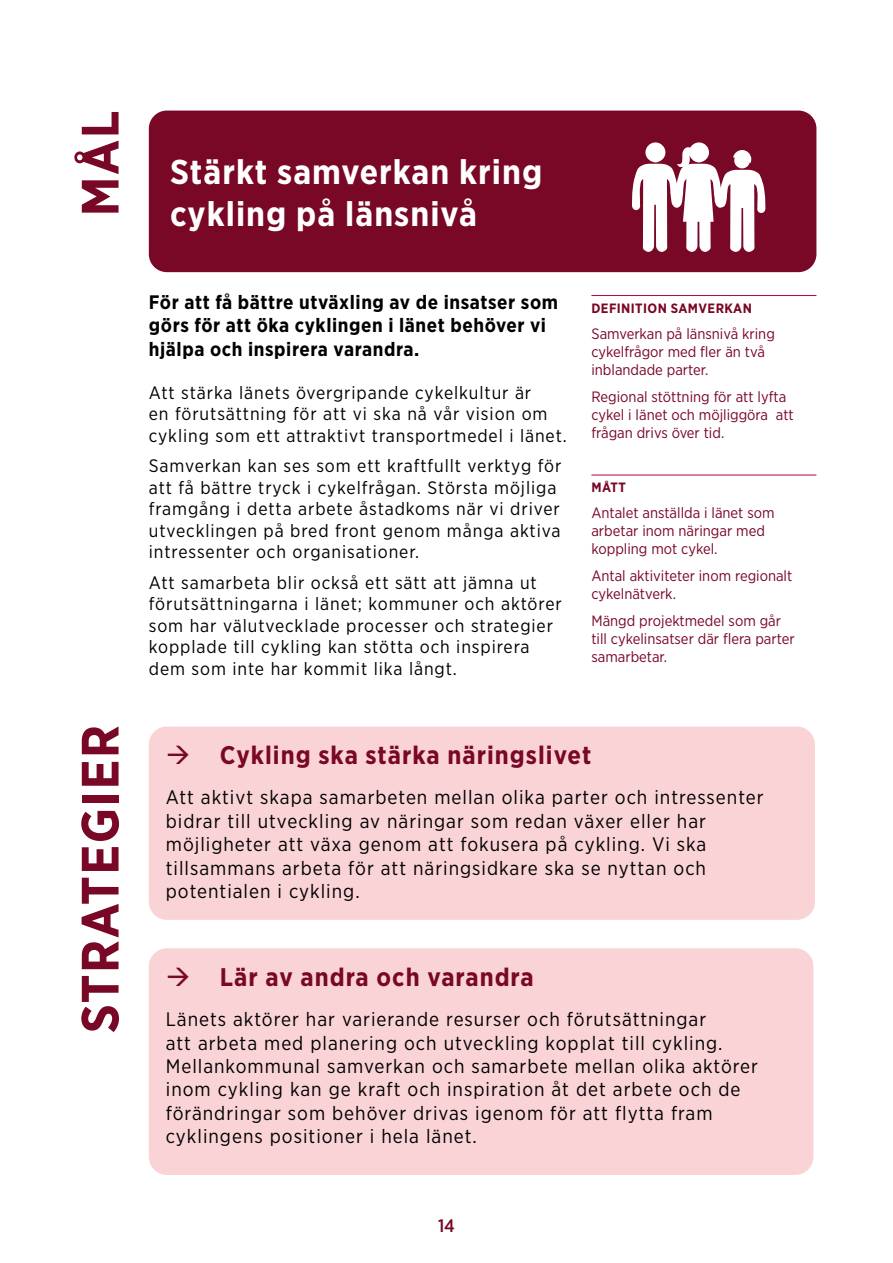
<style>
.page{position:relative;width:893px;height:1263px;background:#fff}
.page>*{position:absolute;margin:0;border:0;box-sizing:border-box;transform-origin:0 0}
.t1{font:700 52.5px "Gotham Narrow";letter-spacing:.03em;color:#790726}
.t2{font:700 34.5px/41.4px "Gotham Narrow";letter-spacing:.03em;color:#fff}
.t3{font:700 25.5px "Gotham Narrow";letter-spacing:.04em;color:#790726}
.t4{font:19.5px/23.4px "Gotham Narrow";letter-spacing:.05em;color:#000}
.t5{font:700 19.5px/23.4px "Gotham Narrow";letter-spacing:.03em;color:#000}
.t6{font:18px/21.6px "Gotham Narrow";letter-spacing:.05em;color:#000}
.t7{font:500 18px "Gotham Narrow";color:#790726}
.t8{font:15px/18px "Gotham Narrow";color:#790726}
.t9{font:700 13.5px "Gotham Narrow";letter-spacing:.03em;color:#790726}
</style>
<div class="page">
<div style="left:149px;top:111px;width:667px;height:161px;background:#790726;border-radius:18px"></div>
<div style="left:149px;top:726px;width:666px;height:194px;background:#fad3d7;border-radius:18px"></div>
<div style="left:149px;top:948px;width:664px;height:227px;background:#fad3d7;border-radius:18px"></div>
<hr style="left:591px;top:295px;width:225px;height:1px;background:#b00835">
<hr style="left:591px;top:475px;width:225px;height:1px;background:#b00835">
<svg style="left:632px;top:142px;width:133px;height:110px"></svg>
<h1 class="t1" style="left:66px;top:216px;width:107px;rotate:-90deg">MÅL</h1>
<h1 class="t1" style="left:66px;top:1033px;width:310px;rotate:-90deg">STRATEGIER</h1>
<h2 class="t2" style="left:170px;top:151px;width:374px">Stärkt samverkan kring cykling på länsnivå</h2>
<p class="t5" style="left:149px;top:290px;width:411px">För att få bättre utväxling av de insatser som görs för att öka cyklingen i länet behöver vi hjälpa och inspirera varandra.</p>
<p class="t6" style="left:149px;top:381px;width:419px">Att stärka länets övergripande cykelkultur är<br>en förutsättning för att vi ska nå vår vision om cykling som ett attraktivt transportmedel i länet.</p>
<p class="t6" style="left:149px;top:454px;width:414px">Samverkan kan ses som ett kraftfullt verktyg för att få bättre tryck i cykelfrågan. Största möjliga framgång i detta arbete åstadkoms när vi driver utvecklingen på bred front genom många aktiva intressenter och organisationer.</p>
<p class="t6" style="left:149px;top:571px;width:414px">Att samarbeta blir också ett sätt att jämna ut förutsättningarna i länet; kommuner och aktörer som har välutvecklade processer och strategier kopplade till cykling kan stötta och inspirera dem som inte har kommit lika långt.</p>
<p class="t9" style="left:591px;top:299px;width:162px">DEFINITION SAMVERKAN</p>
<p class="t8" style="left:591px;top:324px;width:185px">Samverkan på länsnivå kring cykelfrågor med fler än två inblandade parter.</p>
<p class="t8" style="left:591px;top:387px;width:204px">Regional stöttning för att lyfta cykel i länet och möjliggöra att frågan drivs över tid.</p>
<p class="t9" style="left:591px;top:479px;width:36px">MÅTT</p>
<p class="t8" style="left:591px;top:504px;width:185px">Antalet anställda i länet som arbetar inom näringar med koppling mot cykel.</p>
<p class="t8" style="left:591px;top:566px;width:202px">Antal aktiviteter inom regionalt cykelnätverk.</p>
<p class="t8" style="left:591px;top:611px;width:205px">Mängd projektmedel som går till cykelinsatser där flera parter samarbetar.</p>
<h3 class="t3" style="left:166px;top:739px;width:427px">→ Cykling ska stärka näringslivet</h3>
<p class="t4" style="left:166px;top:785px;width:599px">Att aktivt skapa samarbeten mellan olika parter och intressenter bidrar till utveckling av näringar som redan växer eller har möjligheter att växa genom att fokusera på cykling. Vi ska tillsammans arbeta för att näringsidkare ska se nyttan och potentialen i cykling.</p>
<h3 class="t3" style="left:166px;top:960px;width:369px">→ Lär av andra och varandra</h3>
<p class="t4" style="left:166px;top:1007px;width:594px">Länets aktörer har varierande resurser och förutsättningar<br>att arbeta med planering och utveckling kopplat till cykling.<br>Mellankommunal samverkan och samarbete mellan olika aktörer inom cykling kan ge kraft och inspiration åt det arbete och de förändringar som behöver drivas igenom för att flytta fram cyklingens positioner i hela länet.</p>
<p class="t7" style="left:438px;top:1214px;width:18px">14</p>
</div>
